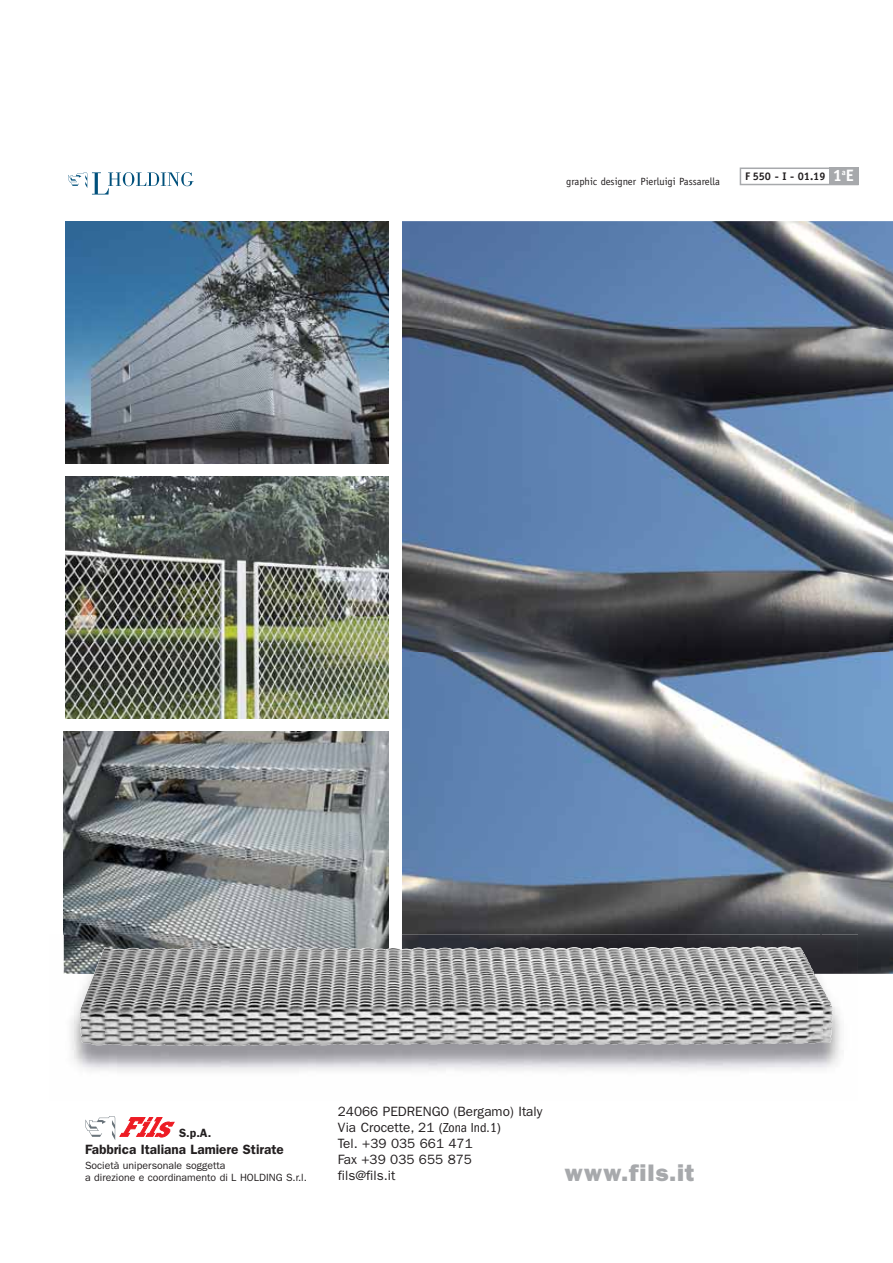
<style>
.page{position:relative;width:893px;height:1263px;background:#fff}
.page>*{position:absolute;margin:0;border:0;box-sizing:border-box;transform-origin:0 0}
.t1{font:800 24px "Franklin Gothic";letter-spacing:.03em;color:#a7a9ac}
.t2{font:700 16.5px "Officina Sans";color:#fff}
.t3{font:13.5px/16.2px "Franklin Gothic";color:#231f20}
.t4{font:600 13.5px "Franklin Gothic";color:#231f20}
.t5{font:600 12px "Franklin Gothic";color:#231f20}
.t6{font:700 11.1px "Officina Sans";color:#231f20}
.t7{font:10.5px/12px "Franklin Gothic";color:#231f20}
.t8{font:10.5px "Officina Sans";color:#231f20}
.s1{font-size:16.5px;color:#fff}
.s2{font-stretch:condensed}
</style>
<div class="page">
<img style="left:402px;top:329px;width:419px;height:606px">
<img style="left:821px;top:329px;width:72px;height:645px">
<img style="left:402px;top:221px;width:491px;height:108px">
<img style="left:66px;top:221px;width:323px;height:242px">
<img style="left:66px;top:476px;width:323px;height:243px">
<img style="left:64px;top:731px;width:325px;height:204px">
<img style="left:63px;top:935px;width:778px;height:137px">
<img style="left:402px;top:935px;width:456px;height:39px">
<img style="left:389px;top:935px;width:13px;height:39px">
<img style="left:104px;top:974px;width:729px;height:72px">
<img style="left:402px;top:946px;width:412px;height:28px">
<img style="left:104px;top:948px;width:285px;height:26px">
<svg style="left:85px;top:1116px;width:90px;height:24px"></svg>
<div style="left:740px;top:168px;width:119px;height:17px;border:2px solid #a7a9ac"></div>
<div style="left:830px;top:168px;width:29px;height:17px;background:#a7a9ac"></div>
<svg style="left:68px;top:172px;width:126px;height:23px"></svg>
<p class="t8" style="left:566px;top:177px;width:155px">graphic designer Pierluigi Passarella</p>
<p class="t2" style="left:846px;top:169px;width:9px">E</p>
<p class="t6" style="left:745px;top:172px;width:102px">F 550 - I - 01.19 <span class="s1">1</span><sup>a</sup></p>
<p class="t5" style="left:179px;top:1129px;width:34px">S.p.A.</p>
<p class="t4" style="left:85px;top:1145px;width:200px">Fabbrica Italiana Lamiere Stirate</p>
<p class="t7" style="left:85px;top:1160px;width:223px">Società unipersonale soggetta<br>a direzione e coordinamento di L HOLDING S.r.l.</p>
<p class="t3" style="left:338px;top:1104px;width:206px">24066 PEDRENGO (Bergamo) Italy<br>Via Crocette, 21 <span class="s2">(Zona Ind.1)<br></span>Tel. +39 035 661 471<br>Fax +39 035 655 875<br>fils@fils.it</p>
<h1 class="t1" style="left:564px;top:1164px;width:132px">www.fils.it</h1>
</div>
